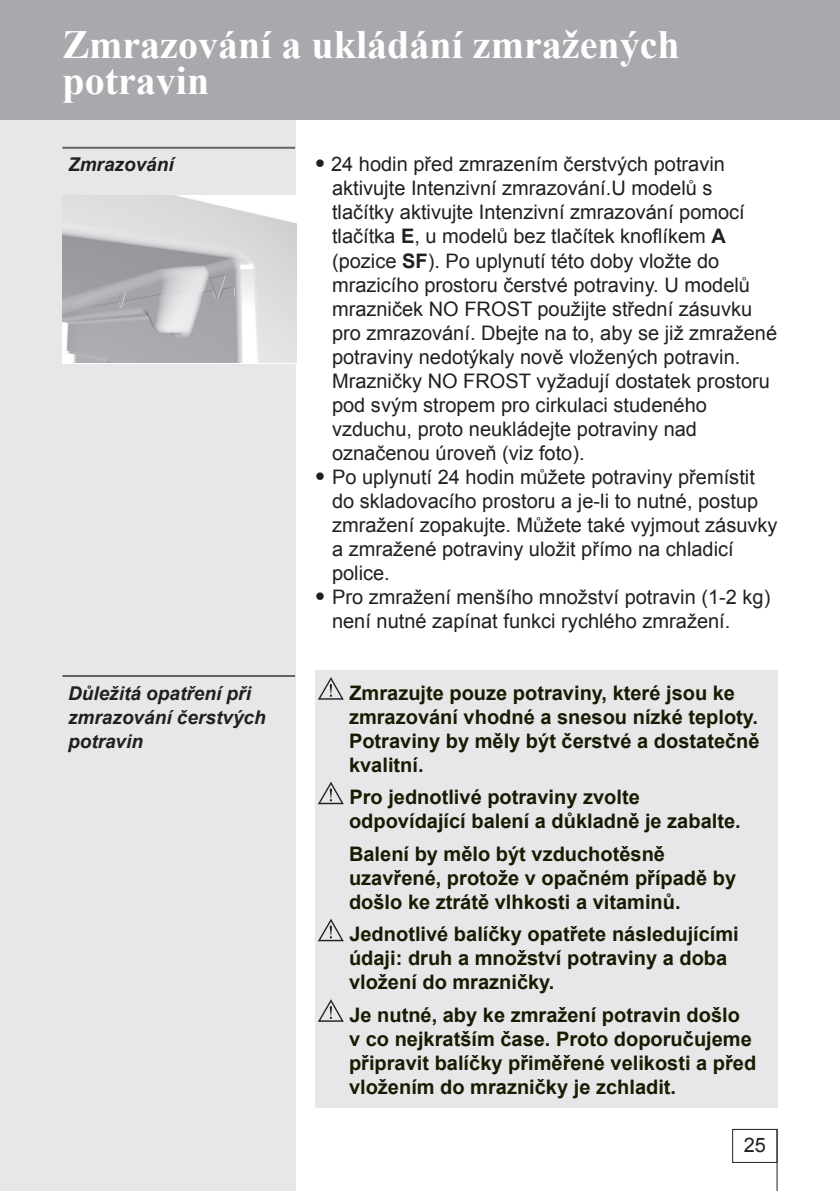
<style>
.page{position:relative;width:840px;height:1191px;background:#fff}
.page>*{position:absolute;margin:0;border:0;box-sizing:border-box;transform-origin:0 0}
.t1{font:700 40px/36px "Times New Roman";color:#fff}
.t2{font:20px/24px "Arial";color:#231f20}
.t3{font:700 20px/24px "Arial";color:#191a00}
.t4{font:italic 700 19px/24px "Arial";color:#231f20}
.s1{font-size:30px}
.s2{font-weight:700}
</style>
<div class="page">
<div style="left:0;top:0;width:295px;height:1191px;background:#e6e7e9"></div>
<div style="left:0;top:0;width:839px;height:119px;background:#a8a9ad"></div>
<div style="left:315px;top:670px;width:462px;height:437px;background:#e6e7e9"></div>
<svg style="left:318px;top:677px;width:25px;height:22px"></svg>
<svg style="left:318px;top:782px;width:25px;height:22px"></svg>
<svg style="left:318px;top:919px;width:25px;height:22px"></svg>
<svg style="left:318px;top:999px;width:25px;height:22px"></svg>
<img style="left:62px;top:195px;width:234px;height:168px">
<div style="left:731px;top:1128px;width:46px;height:34px;border:1px solid #231f20"></div>
<hr style="left:776px;top:1128px;width:1px;height:63px;background:#231f20">
<hr style="left:62px;top:147px;width:233px;height:2px;background:#636366">
<hr style="left:62px;top:675px;width:233px;height:2px;background:#636366">
<h1 class="t1" style="left:62px;top:26px;width:618px">Zmrazování a ukládání zmražených potravin</h1>
<p class="t4" style="left:68px;top:153px;width:107px">Zmrazování</p>
<p class="t4" style="left:68px;top:681px;width:199px">Důležitá opatření při zmrazování čerstvých potravin</p>
<p class="t2" style="left:332px;top:153px;width:446px;text-indent:-17px"><span class="s1">•</span> 24 hodin před zmrazením čerstvých potravin aktivujte Intenzivní zmrazování.U modelů s tlačítky aktivujte Intenzivní zmrazování pomocí tlačítka <span class="s2">E</span>, u modelů bez tlačítek knoflíkem <span class="s2">A </span>(pozice <span class="s2">SF</span>). Po uplynutí této doby vložte do mrazicího prostoru čerstvé potraviny. U modelů mrazniček NO FROST použijte střední zásuvku pro zmrazování. Dbejte na to, aby se již zmražené potraviny nedotýkaly nově vložených potravin.<br>Mrazničky NO FROST vyžadují dostatek prostoru pod svým stropem pro cirkulaci studeného vzduchu, proto neukládejte potraviny nad označenou úroveň (viz foto).</p>
<p class="t2" style="left:332px;top:465px;width:447px;text-indent:-17px"><span class="s1">•</span> Po uplynutí 24 hodin můžete potraviny přemístit do skladovacího prostoru a je-li to nutné, postup zmražení zopakujte. Můžete také vyjmout zásuvky a zmražené potraviny uložit přímo na chladicí police.</p>
<p class="t2" style="left:332px;top:585px;width:439px;text-indent:-17px"><span class="s1">•</span> Pro zmražení menšího množství potravin (1-2 kg) není nutné zapínat funkci rychlého zmražení.</p>
<p class="t3" style="left:349px;top:681px;width:412px">Zmrazujte pouze potraviny, které jsou ke zmrazování vhodné a snesou nízké teploty.<br>Potraviny by měly být čerstvé a dostatečně kvalitní.</p>
<p class="t3" style="left:349px;top:786px;width:393px">Pro jednotlivé potraviny zvolte odpovídající balení a důkladně je zabalte.</p>
<p class="t3" style="left:349px;top:842px;width:388px">Balení by mělo být vzduchotěsně uzavřené, protože v opačném případě by došlo ke ztrátě vlhkosti a vitaminů.</p>
<p class="t3" style="left:349px;top:923px;width:391px">Jednotlivé balíčky opatřete následujícími údaji: druh a množství potraviny a doba vložení do mrazničky.</p>
<p class="t3" style="left:349px;top:1003px;width:408px">Je nutné, aby ke zmražení potravin došlo<br>v co nejkratším čase. Proto doporučujeme připravit balíčky přiměřené velikosti a před vložením do mrazničky je zchladit.</p>
<p class="t2" style="left:743px;top:1133px;width:24px">25</p>
</div>
